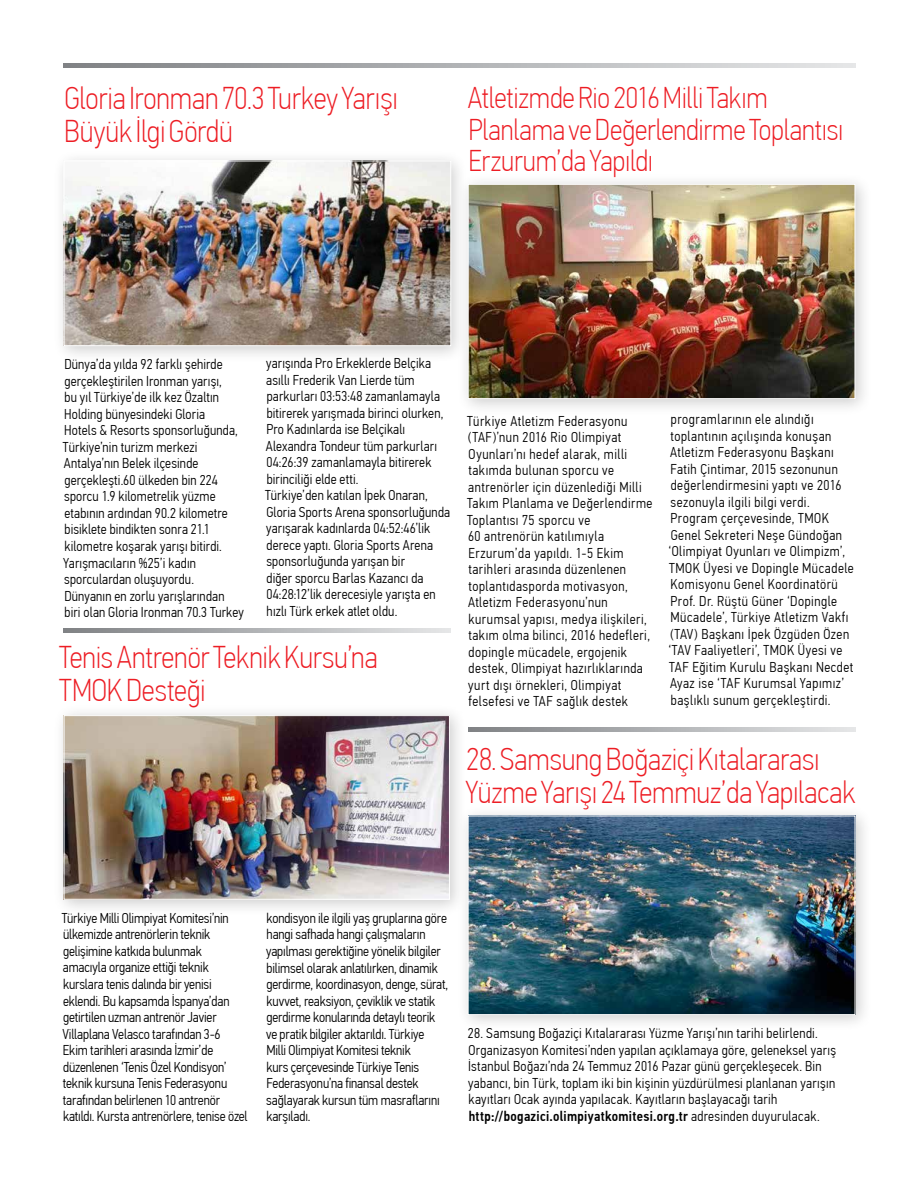
<style>
.page{position:relative;width:919px;height:1187px;background:#fff}
.page>*{position:absolute;margin:0;border:0;box-sizing:border-box;transform-origin:0 0}
.t1{font:100 31.5px/33px "PF Din Text Cond Pro";letter-spacing:-.005em;color:#ed1d24}
.t2{font:100 30px/31.5px "PF Din Text Cond Pro";letter-spacing:-.005em;color:#ed1d24}
.t3{font:300 14.25px/16.5px "PF Din Text Cond Pro";letter-spacing:.015em;color:#000}
.t4{font:300 14.25px/16.5px "PF Din Text Cond Pro";letter-spacing:.035em;color:#000}
.t5{font:300 14.25px/16.5px "PF Din Text Cond Pro";letter-spacing:-.01em;color:#000}
.s1{font-weight:500}
</style>
<div class="page">
<svg style="left:64px;top:63px;width:791px;height:4px;background:#b1b3b5"></svg>
<div style="left:456px;top:804px;width:416px;height:227px;background:#000;opacity:.2"></div>
<img style="left:470px;top:817px;width:383px;height:195px">
<svg style="left:468px;top:727px;width:387px;height:4px;background:#b1b3b5"></svg>
<svg style="left:63px;top:628px;width:387px;height:5px;background:#b1b3b5"></svg>
<div style="left:456px;top:173px;width:416px;height:243px;background:#000;opacity:.2"></div>
<img style="left:470px;top:186px;width:383px;height:211px">
<div style="left:468px;top:184px;width:387px;height:215px;border:1px solid #fff"></div>
<div style="left:52px;top:149px;width:416px;height:214px;background:#000;opacity:.2"></div>
<img style="left:66px;top:163px;width:383px;height:181px">
<div style="left:64px;top:161px;width:387px;height:185px;border:1px solid #fff"></div>
<div style="left:52px;top:704px;width:415px;height:212px;background:#000;opacity:.2"></div>
<img style="left:66px;top:717px;width:381px;height:180px">
<div style="left:64px;top:715px;width:385px;height:184px;border:1px solid #fff"></div>
<h1 class="t1" style="left:64px;top:82px;width:335px">Gloria Ironman 70.3 Turkey Yarışı<br>Büyük İlgi Gördü</h1>
<h2 class="t2" style="left:468px;top:82px;width:377px">Atletizmde Rio 2016 Milli Takım<br>Planlama ve Değerlendirme Toplantısı<br>Erzurum’da Yapıldı</h2>
<p class="t3" style="left:63px;top:356px;width:182px">Dünya’da yılda 92 farklı şehirde gerçekleştirilen Ironman yarışı,<br>bu yıl Türkiye’de ilk kez Özaltın<br>Holding bünyesindeki Gloria<br>Hotels &amp; Resorts sponsorluğunda,<br>Türkiye’nin turizm merkezi<br>Antalya’nın Belek ilçesinde gerçekleşti.60 ülkeden bin 224 sporcu 1.9 kilometrelik yüzme etabının ardından 90.2 kilometre bisiklete bindikten sonra 21.1 kilometre koşarak yarışı bitirdi.<br>Yarışmacıların %25’i kadın sporculardan oluşuyordu.<br>Dünyanın en zorlu yarışlarından<br>biri olan Gloria Ironman 70.3 Turkey</p>
<p class="t3" style="left:265px;top:355px;width:186px">yarışında Pro Erkeklerde Belçika asıllı Frederik Van Lierde tüm parkurları 03:53:48 zamanlamayla bitirerek yarışmada birinci olurken,<br>Pro Kadınlarda ise Belçikalı<br>Alexandra Tondeur tüm parkurları<br>04:26:39 zamanlamayla bitirerek birinciliği elde etti.<br>Türkiye’den katılan İpek Onaran,<br>Gloria Sports Arena sponsorluğunda yarışarak kadınlarda 04:52:46’lik derece yaptı. Gloria Sports Arena sponsorluğunda yarışan bir<br>diğer sporcu Barlas Kazancı da<br>04:28:12’lik derecesiyle yarışta en hızlı Türk erkek atlet oldu.</p>
<h1 class="t1" style="left:59px;top:640px;width:320px">Tenis Antrenör Teknik Kursu’na<br>TMOK Desteği</h1>
<p class="t4" style="left:467px;top:412px;width:187px">Türkiye Atletizm Federasyonu (TAF)’nun 2016 Rio Olimpiyat<br>Oyunları’nı hedef alarak, milli takımda bulunan sporcu ve antrenörler için düzenlediği Milli<br>Takım Planlama ve Değerlendirme<br>Toplantısı 75 sporcu ve<br>60 antrenörün katılımıyla<br>Erzurum’da yapıldı. 1-5 Ekim tarihleri arasında düzenlenen toplantıdasporda motivasyon,<br>Atletizm Federasyonu’nun kurumsal yapısı, medya ilişkileri, takım olma bilinci, 2016 hedefleri, dopingle mücadele, ergojenik destek, Olimpiyat hazırlıklarında yurt dışı örnekleri, Olimpiyat felsefesi ve TAF sağlık destek</p>
<p class="t4" style="left:668px;top:411px;width:187px">programlarının ele alındığı toplantının açılışında konuşan<br>Atletizm Federasyonu Başkanı<br>Fatih Çintimar, 2015 sezonunun değerlendirmesini yaptı ve 2016 sezonuyla ilgili bilgi verdi.<br>Program çerçevesinde, TMOK<br>Genel Sekreteri Neşe Gündoğan ‘Olimpiyat Oyunları ve Olimpizm’,<br>TMOK Üyesi ve Dopingle Mücadele<br>Komisyonu Genel Koordinatörü<br>Prof. Dr. Rüştü Güner ‘Dopingle<br>Mücadele’, Türkiye Atletizm Vakfı (TAV) Başkanı İpek Özgüden Özen ‘TAV Faaliyetleri’, TMOK Üyesi ve<br>TAF Eğitim Kurulu Başkanı Necdet<br>Ayaz ise ‘TAF Kurumsal Yapımız’ başlıklı sunum gerçekleştirdi.</p>
<h1 class="t1" style="left:465px;top:742px;width:391px">28. Samsung Boğaziçi Kıtalararası<br>Yüzme Yarışı 24 Temmuz’da Yapılacak</h1>
<p class="t5" style="left:62px;top:909px;width:187px">Türkiye Milli Olimpiyat Komitesi’nin ülkemizde antrenörlerin teknik gelişimine katkıda bulunmak amacıyla organize ettiği teknik kurslara tenis dalında bir yenisi eklendi. Bu kapsamda İspanya’dan getirtilen uzman antrenör Javier Villaplana Velasco tarafından 3-6<br>Ekim tarihleri arasında İzmir’de düzenlenen ‘Tenis Özel Kondisyon’ teknik kursuna Tenis Federasyonu tarafından belirlenen 10 antrenör katıldı. Kursta antrenörlere, tenise özel</p>
<p class="t5" style="left:266px;top:909px;width:184px">kondisyon ile ilgili yaş gruplarına göre hangi safhada hangi çalışmaların yapılması gerektiğine yönelik bilgiler bilimsel olarak anlatılırken, dinamik gerdirme, koordinasyon, denge, sürat, kuvvet, reaksiyon, çeviklik ve statik gerdirme konularında detaylı teorik ve pratik bilgiler aktarıldı. Türkiye<br>Milli Olimpiyat Komitesi teknik<br>kurs çerçevesinde Türkiye Tenis Federasyonu’na finansal destek sağlayarak kursun tüm masraflarını karşıladı.</p>
<p class="t3" style="left:468px;top:1025px;width:369px">28. Samsung Boğaziçi Kıtalararası Yüzme Yarışı’nın tarihi belirlendi.<br>Organizasyon Komitesi’nden yapılan açıklamaya göre, geleneksel yarış İstanbul Boğazı’nda 24 Temmuz 2016 Pazar günü gerçekleşecek. Bin yabancı, bin Türk, toplam iki bin kişinin yüzdürülmesi planlanan yarışın kayıtları Ocak ayında yapılacak. Kayıtların başlayacağı tarih <span class="s1">http://bogazici.olimpiyatkomitesi.org.tr</span> adresinden duyurulacak.</p>
</div>
